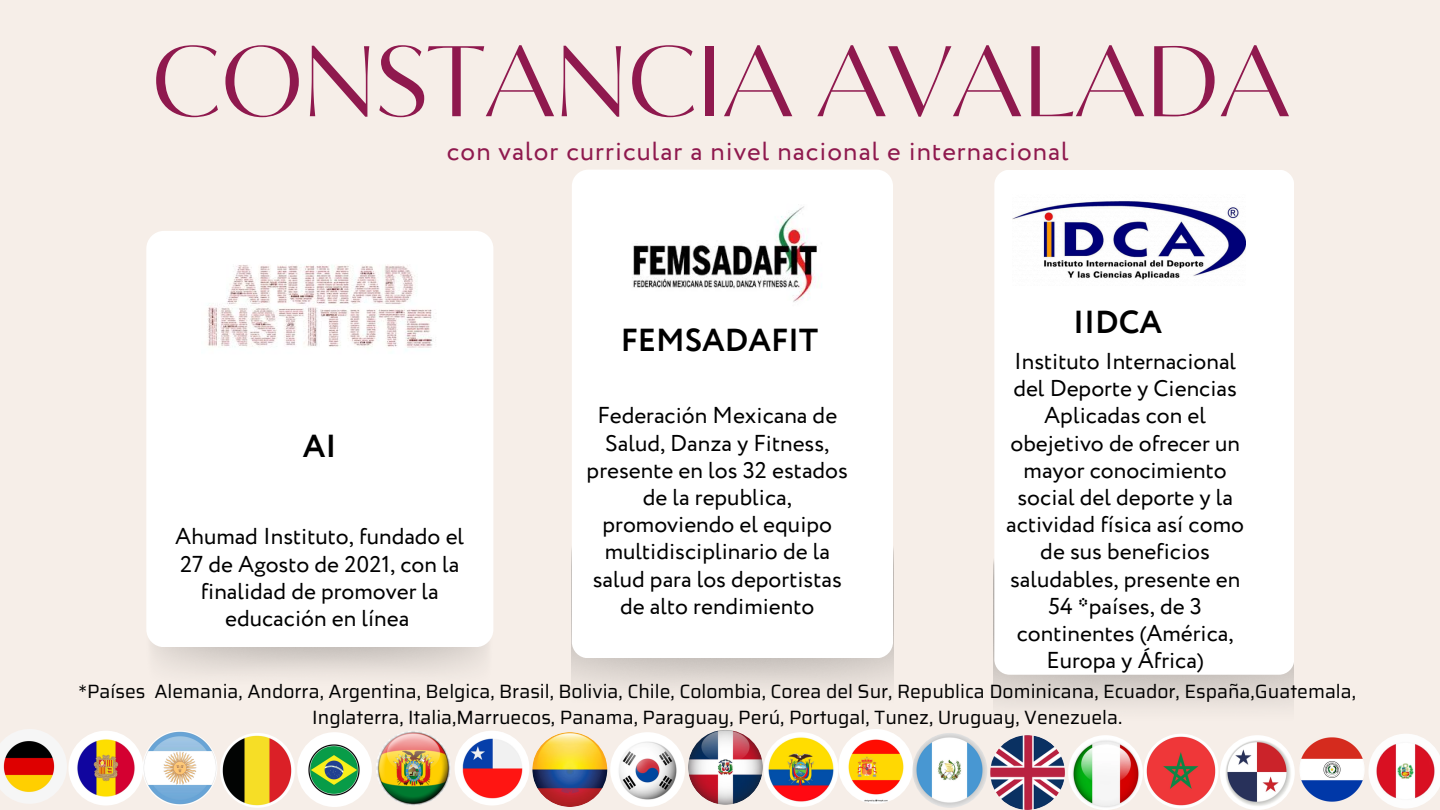
<style>
.page{position:relative;width:1440px;height:810px;background:#f6eee8}
.page>*{position:absolute;margin:0;border:0;box-sizing:border-box;transform-origin:0 0}
.t1{font:100px "Circe Contrast";color:#8f194e}
.t2{font:700 31.7px "Circe";color:#000}
.t3{font:26.1px "Circe";letter-spacing:.04em;color:#8f194e}
.t4{font:22.9px/27.2px "Circe";color:#000;text-align:center}
.t5{font:19.2px/26.2px "Saira";color:#000;text-align:center}
</style>
<div class="page">
<img style="left:151px;top:633px;width:342px;height:40px">
<div style="left:146px;top:231px;width:347px;height:416px;background:#fff;border-radius:18px"></div>
<div style="left:572px;top:170px;width:321px;height:488px;background:#fff;border-radius:16px"></div>
<div style="left:994px;top:170px;width:300px;height:505px;background:#fff;border-radius:15px"></div>
<img style="left:207px;top:265px;width:225px;height:83px">
<img style="left:632px;top:206px;width:186px;height:96px">
<img style="left:1012px;top:201px;width:233px;height:79px">
<img style="left:0;top:729px;width:67px;height:75px">
<img style="left:68px;top:731px;width:75px;height:75px;border-radius:50%">
<img style="left:143px;top:731px;width:74px;height:75px;border-radius:50%">
<img style="left:220px;top:733px;width:75px;height:75px;border-radius:50%">
<img style="left:297px;top:732px;width:75px;height:75px;border-radius:50%">
<img style="left:376px;top:731px;width:75px;height:75px;border-radius:50%">
<img style="left:455px;top:731px;width:74px;height:75px;border-radius:50%">
<img style="left:532px;top:732px;width:75px;height:75px;border-radius:50%">
<img style="left:610px;top:732px;width:75px;height:75px;border-radius:50%">
<img style="left:688px;top:730px;width:75px;height:75px;border-radius:50%">
<img style="left:764px;top:732px;width:74px;height:75px;border-radius:50%">
<img style="left:838px;top:729px;width:75px;height:75px;border-radius:50%">
<img style="left:912px;top:733px;width:75px;height:75px;border-radius:50%">
<img style="left:990px;top:735px;width:75px;height:75px;border-radius:50%">
<img style="left:1068px;top:735px;width:75px;height:75px;border-radius:50%">
<img style="left:1144px;top:734px;width:74px;height:74px;border-radius:50%">
<img style="left:1220px;top:735px;width:75px;height:75px;border-radius:50%">
<img style="left:1294px;top:732px;width:75px;height:75px;border-radius:50%">
<img style="left:1368px;top:734px;width:72px;height:74px">
<p class="t1" style="left:151px;top:24px;width:1141px">CONSTANCIA AVALADA</p>
<p class="t3" style="left:447px;top:133px;width:623px">con valor curricular a nivel nacional e internacional</p>
<p class="t2" style="left:303px;top:425px;width:35px">AI</p>
<p class="t4" style="left:175px;top:524px;width:290px">Ahumad Instituto, fundado el<br>27 de Agosto de 2021, con la finalidad de promover la educación en línea</p>
<h4 class="t2" style="left:621px;top:319px;width:199px">FEMSADAFIT</h4>
<h4 class="t4" style="left:587px;top:403px;width:263px">Federación Mexicana de<br>Salud, Danza y Fitness, presente en los 32 estados de la republica, promoviendo el equipo multidisciplinario de la salud para los deportistas de alto rendimiento</h4>
<p class="t2" style="left:1073px;top:300px;width:90px">IIDCA</p>
<p class="t4" style="left:1006px;top:349px;width:239px">Instituto Internacional del Deporte y Ciencias<br>Aplicadas con el obejetivo de ofrecer un mayor conocimiento social del deporte y la actividad física así como de sus beneficios saludables, presente en<br>54 *países, de 3 continentes (América,<br>Europa y África)</p>
<h2 class="t5" style="left:79px;top:678px;width:1279px">*Países Alemania, Andorra, Argentina, Belgica, Brasil, Bolivia, Chile, Colombia, Corea del Sur, Republica Dominicana, Ecuador, España,Guatemala,<br>Inglaterra, Italia,Marruecos, Panama, Paraguay, Perú, Portugal, Tunez, Uruguay, Venezuela.</h2>
</div>
